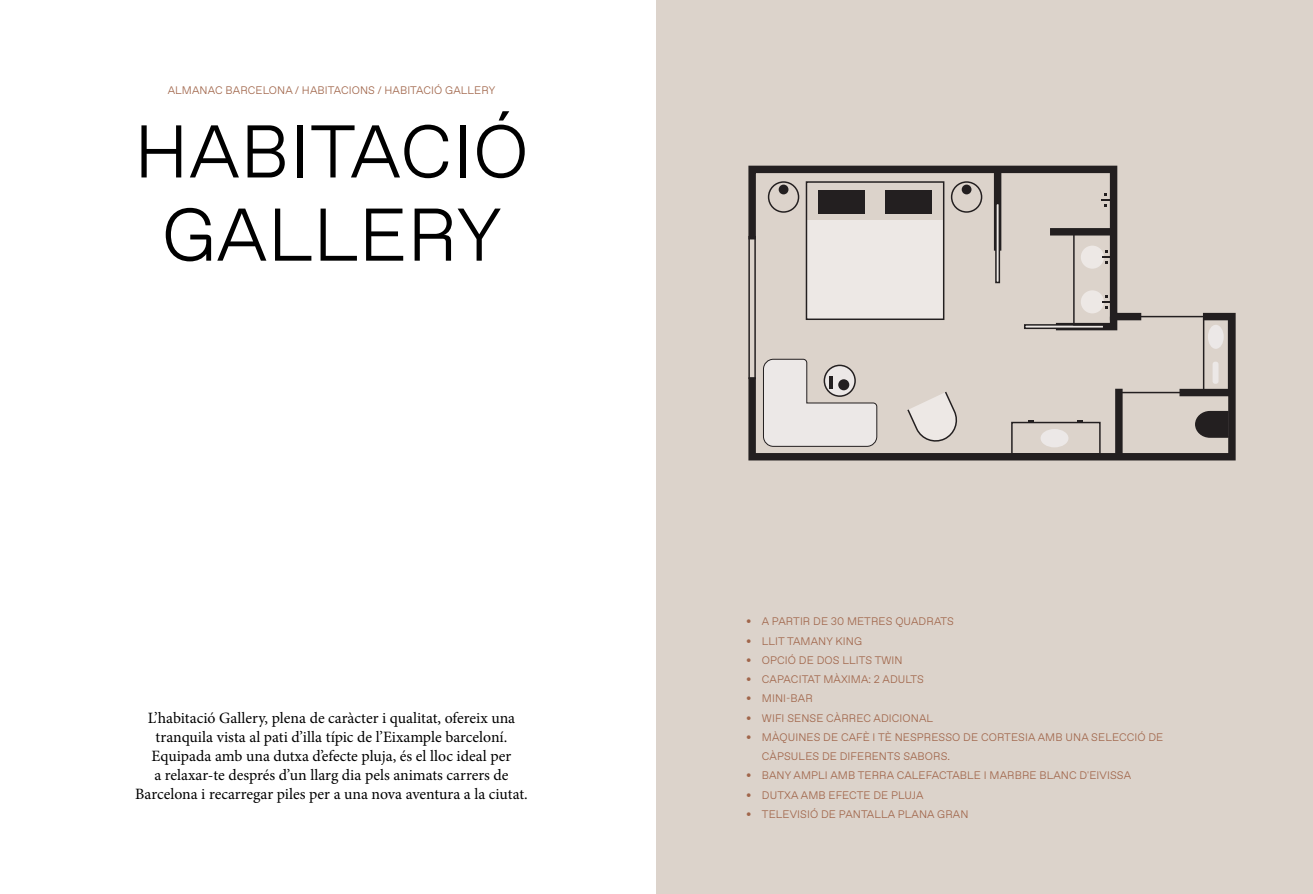
<style>
.page{position:relative;width:1313px;height:894px;background:#fff}
.page>*{position:absolute;margin:0;border:0;box-sizing:border-box;transform-origin:0 0}
.t1{font:300 74.38px/83.1px "Favorit Std";letter-spacing:.01em;color:#000;text-align:center}
.t2{font:15.75px/18.9px "Minion Pro";color:#000;text-align:center}
.t3{font:300 10.94px/19.2px "Favorit Std";letter-spacing:.01em;color:#a1664b}
</style>
<div class="page">
<div style="left:656px;top:0;width:656px;height:893px;background:#dcd3cb"></div>
<svg style="left:748px;top:165px;width:370px;height:144px"></svg>
<svg style="left:748px;top:309px;width:488px;height:152px"></svg>
<div style="left:994px;top:169px;width:7px;height:81px;background:#231f20"></div>
<div style="left:1050px;top:228px;width:63px;height:7px;background:#231f20"></div>
<div style="left:1115px;top:388px;width:7px;height:68px;background:#231f20"></div>
<div style="left:1179px;top:389px;width:52px;height:7px;background:#231f20"></div>
<hr style="left:996px;top:203px;width:3px;height:79px;background:#ede8e5">
<div style="left:995px;top:203px;width:5px;height:80px;border:1px solid #231f20"></div>
<hr style="left:1024px;top:325px;width:79px;height:3px;background:#ede8e5">
<div style="left:1024px;top:324px;width:80px;height:5px;border:1px solid #231f20"></div>
<div style="left:806px;top:220px;width:137px;height:99px;background:#ede8e5"></div>
<div style="left:805px;top:181px;width:139px;height:139px;border:1px solid #231f20"></div>
<div style="left:818px;top:190px;width:46px;height:23px;background:#231f20"></div>
<div style="left:885px;top:190px;width:47px;height:23px;background:#231f20"></div>
<div style="left:768px;top:181px;width:31px;height:32px;border:1px solid #231f20;border-radius:50%"></div>
<div style="left:951px;top:181px;width:31px;height:32px;border:1px solid #231f20;border-radius:50%"></div>
<div style="left:778px;top:184px;width:10px;height:10px;background:#231f20;border-radius:50%"></div>
<div style="left:961px;top:184px;width:10px;height:10px;background:#231f20;border-radius:50%"></div>
<svg style="left:762px;top:358px;width:115px;height:89px"></svg>
<svg style="left:906px;top:390px;width:53px;height:53px"></svg>
<svg style="left:748px;top:236px;width:8px;height:143px"></svg>
<svg style="left:1194px;top:410px;width:36px;height:28px"></svg>
<div style="left:1202px;top:318px;width:27px;height:72px;border:1px solid #231f20"></div>
<div style="left:1207px;top:325px;width:16px;height:24px;background:#ece8e7;border-radius:50%"></div>
<div style="left:1212px;top:361px;width:6px;height:23px;background:#ece8e7;border-radius:3px"></div>
<hr style="left:1135px;top:316px;width:77px;height:1px;background:#231f20">
<hr style="left:1118px;top:392px;width:77px;height:1px;background:#231f20">
<div style="left:1011px;top:422px;width:89px;height:32px;border:1px solid #231f20"></div>
<svg style="left:1028px;top:420px;width:6px;height:2px"></svg>
<svg style="left:1077px;top:420px;width:6px;height:2px"></svg>
<div style="left:1040px;top:429px;width:28px;height:18px;background:#ece8e7;border-radius:50%"></div>
<div style="left:1073px;top:232px;width:38px;height:93px;border:1px solid #231f20"></div>
<div style="left:1080px;top:245px;width:23px;height:23px;background:#ede8e5;border-radius:50%"></div>
<div style="left:1080px;top:290px;width:23px;height:23px;background:#ede8e5;border-radius:50%"></div>
<svg style="left:1102px;top:250px;width:9px;height:14px"></svg>
<svg style="left:1048px;top:295px;width:73px;height:39px"></svg>
<svg style="left:1101px;top:193px;width:9px;height:13px"></svg>
<p class="t3" style="left:168px;top:80px;width:329px">ALMANAC BARCELONA / HABITACIONS / HABITACIÓ GALLERY</p>
<h1 class="t1" style="left:134px;top:107px;width:396px">HABITACIÓ<br>GALLERY</h1>
<p class="t2" style="left:135px;top:708px;width:394px">L’habitació Gallery, plena de caràcter i qualitat, ofereix una tranquila vista al pati d’illa típic de l’Eixample barceloní.<br>Equipada amb una dutxa d’efecte pluja, és el lloc ideal per<br>a relaxar-te després d’un llarg dia pels animats carrers de Barcelona i recarregar piles per a una nova aventura a la ciutat.</p>
<p class="t3" style="left:746px;top:611px;width:209px">• A PARTIR DE 30 METRES QUADRATS</p>
<p class="t3" style="left:746px;top:630px;width:117px">• LLIT TAMANY KING</p>
<p class="t3" style="left:746px;top:650px;width:158px">• OPCIÓ DE DOS LLITS TWIN</p>
<p class="t3" style="left:746px;top:669px;width:179px">• CAPACITAT MÀXIMA: 2 ADULTS</p>
<p class="t3" style="left:746px;top:688px;width:68px">• MINI-BAR</p>
<p class="t3" style="left:746px;top:707px;width:188px">• WIFI SENSE CÀRREC ADICIONAL</p>
<p class="t3" style="left:762px;top:727px;width:403px;text-indent:-16px">• MÀQUINES DE CAFÈ I TÈ NESPRESSO DE CORTESIA AMB UNA SELECCIÓ DE<br>CÀPSULES DE DIFERENTS SABORS.</p>
<p class="t3" style="left:746px;top:765px;width:386px">• BANY AMPLI AMB TERRA CALEFACTABLE I MARBRE BLANC D'EIVISSA</p>
<p class="t3" style="left:746px;top:784px;width:179px">• DUTXA AMB EFECTE DE PLUJA</p>
<p class="t3" style="left:746px;top:804px;width:224px">• TELEVISIÓ DE PANTALLA PLANA GRAN</p>
</div>
